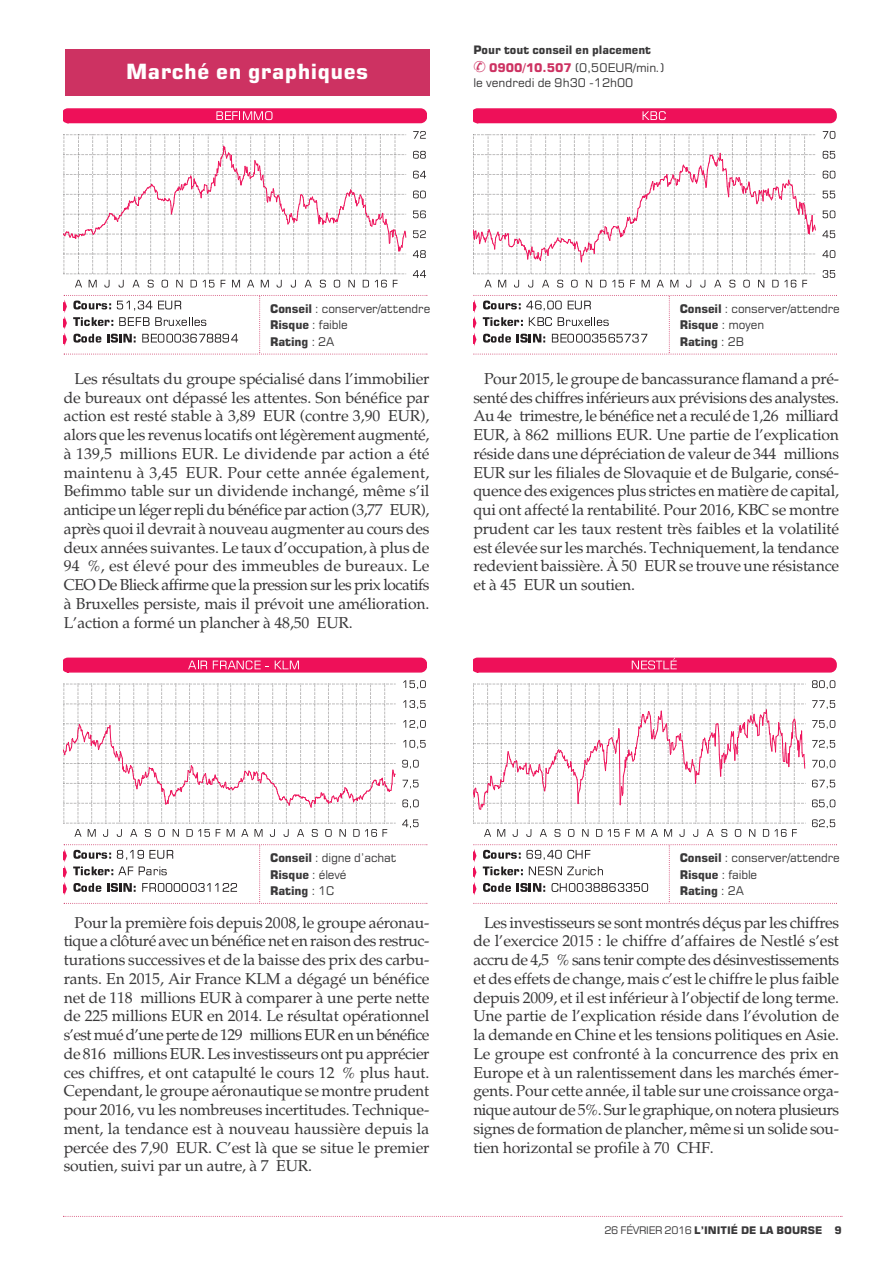
<style>
.page{position:relative;width:893px;height:1263px;background:#fff}
.page>*{position:absolute;margin:0;border:0;box-sizing:border-box;transform-origin:0 0}
.t1{font:700 21px "Square 721 BT";letter-spacing:.025em;color:#fff}
.t2{font:15.75px/18.8px "Palatino";letter-spacing:-.01em;color:#393839;text-align:justify}
.t3{font:12px/16.5px "Square 721 BT";letter-spacing:-.01em;color:#393839}
.t4{font:700 11.7px "Square 721 BT";color:#393839}
.t5{font:700 10.5px "Square 721 BT";color:#393839}
.s1{color:#cd3262}
.s2{font-weight:700;color:#cd3262}
.s3{font-weight:700}
.s4{font-weight:400}
</style>
<div class="page">
<svg style="left:63px;top:1216px;width:779px;height:1px"></svg>
<div style="left:65px;top:49px;width:364px;height:47px;background:#cd3262"></div>
<svg style="left:64px;top:108px;width:362px;height:15px;background:#ee1c61"></svg>
<svg style="left:413px;top:270px;width:13px;height:8px"></svg>
<svg style="left:413px;top:250px;width:13px;height:8px"></svg>
<svg style="left:413px;top:230px;width:13px;height:8px"></svg>
<svg style="left:413px;top:210px;width:13px;height:8px"></svg>
<svg style="left:413px;top:191px;width:13px;height:7px"></svg>
<svg style="left:413px;top:171px;width:13px;height:8px"></svg>
<svg style="left:413px;top:151px;width:13px;height:8px"></svg>
<svg style="left:413px;top:131px;width:13px;height:8px"></svg>
<svg style="left:64px;top:135px;width:342px;height:152px"></svg>
<svg style="left:64px;top:295px;width:363px;height:60px"></svg>
<svg style="left:473px;top:108px;width:363px;height:15px;background:#ee185e"></svg>
<svg style="left:823px;top:270px;width:12px;height:8px"></svg>
<svg style="left:822px;top:250px;width:13px;height:8px"></svg>
<svg style="left:822px;top:230px;width:13px;height:8px"></svg>
<svg style="left:823px;top:210px;width:12px;height:8px"></svg>
<svg style="left:823px;top:191px;width:12px;height:7px"></svg>
<svg style="left:823px;top:171px;width:12px;height:8px"></svg>
<svg style="left:823px;top:151px;width:12px;height:8px"></svg>
<svg style="left:823px;top:131px;width:12px;height:8px"></svg>
<svg style="left:473px;top:135px;width:343px;height:152px"></svg>
<svg style="left:473px;top:295px;width:364px;height:60px"></svg>
<svg style="left:64px;top:658px;width:362px;height:15px;background:#ef2265"></svg>
<svg style="left:402px;top:819px;width:17px;height:9px"></svg>
<svg style="left:402px;top:799px;width:17px;height:9px"></svg>
<svg style="left:403px;top:780px;width:16px;height:8px"></svg>
<svg style="left:402px;top:760px;width:17px;height:8px"></svg>
<svg style="left:403px;top:740px;width:23px;height:9px"></svg>
<svg style="left:403px;top:720px;width:23px;height:9px"></svg>
<svg style="left:403px;top:700px;width:23px;height:9px"></svg>
<svg style="left:403px;top:680px;width:23px;height:9px"></svg>
<svg style="left:64px;top:684px;width:332px;height:153px"></svg>
<svg style="left:64px;top:844px;width:363px;height:60px"></svg>
<svg style="left:473px;top:658px;width:363px;height:15px;background:#ee1c61"></svg>
<svg style="left:812px;top:819px;width:23px;height:9px"></svg>
<svg style="left:812px;top:799px;width:23px;height:9px"></svg>
<svg style="left:812px;top:780px;width:23px;height:8px"></svg>
<svg style="left:812px;top:760px;width:23px;height:8px"></svg>
<svg style="left:812px;top:740px;width:23px;height:9px"></svg>
<svg style="left:812px;top:720px;width:23px;height:9px"></svg>
<svg style="left:812px;top:700px;width:23px;height:9px"></svg>
<svg style="left:812px;top:680px;width:23px;height:9px"></svg>
<svg style="left:473px;top:684px;width:332px;height:153px"></svg>
<svg style="left:473px;top:844px;width:364px;height:60px"></svg>
<h1 class="t1" style="left:126px;top:64px;width:244px">Marché en graphiques</h1>
<p class="t4" style="left:473px;top:45px;width:179px">Pour tout conseil en placement</p>
<p class="t3" style="left:473px;top:62px;width:192px;line-height:15px"><span class="s1">✆</span> <span class="s2">0900/10.507</span> (0,50EUR/min.) le vendredi de 9h30 -12h00</p>
<p class="t3" style="left:270px;top:301px;width:162px"><span class="s3">Conseil</span> : conserver/attendre<br><span class="s3">Risque</span> : faible<br><span class="s3">Rating</span> : 2A</p>
<p class="t2" style="left:64px;top:369px;width:367px;text-indent:11px">Les résultats du groupe spécialisé dans l’immobilier de bureaux ont dépassé les attentes. Son bénéfice par action est resté stable à 3,89 EUR (contre 3,90 EUR), alors que les revenus locatifs ont légèrement augmenté, à 139,5 millions EUR. Le dividende par action a été maintenu à 3,45 EUR. Pour cette année également, Befimmo table sur un dividende inchangé, même s’il anticipe un léger repli du bénéfice par action (3,77 EUR), après quoi il devrait à nouveau augmenter au cours des deux années suivantes. Le taux d’occupation, à plus de 94 %, est élevé pour des immeubles de bureaux. Le CEO De Blieck affirme que la pression sur les prix locatifs à Bruxelles persiste, mais il prévoit une amélioration.<br>L’action a formé un plancher à 48,50 EUR.</p>
<p class="t3" style="left:680px;top:301px;width:162px"><span class="s3">Conseil</span> : conserver/attendre<br><span class="s3">Risque</span> : moyen<br><span class="s3">Rating</span> : 2B</p>
<p class="t2" style="left:473px;top:369px;width:367px;text-indent:11px">Pour 2015, le groupe de bancassurance flamand a pré&shy;senté des chiffres inférieurs aux prévisions des analystes.<br>Au 4e trimestre, le bénéfice net a reculé de 1,26 milliard EUR, à 862 millions EUR. Une partie de l’explication réside dans une dépréciation de valeur de 344 millions EUR sur les filiales de Slovaquie et de Bulgarie, consé&shy;quence des exigences plus strictes en matière de capital, qui ont affecté la rentabilité. Pour 2016, KBC se montre prudent car les taux restent très faibles et la volatilité est élevée sur les marchés. Techniquement, la tendance redevient baissière. À 50 EUR se trouve une résistance et à 45 EUR un soutien.</p>
<p class="t3" style="left:270px;top:851px;width:128px"><span class="s3">Conseil</span> : digne d’achat<br><span class="s3">Risque</span> : élevé<br><span class="s3">Rating</span> : 1C</p>
<p class="t2" style="left:64px;top:913px;width:367px;text-indent:11px">Pour la première fois depuis 2008, le groupe aéronau&shy;tique a clôturé avec un bénéfice net en raison des restruc&shy;turations successives et de la baisse des prix des carbu&shy;rants. En 2015, Air France KLM a dégagé un bénéfice net de 118 millions EUR à comparer à une perte nette de 225 millions EUR en 2014. Le résultat opérationnel s’est mué d’une perte de 129 millions EUR en un bénéfice de 816 millions EUR. Les investisseurs ont pu apprécier ces chiffres, et ont catapulté le cours 12 % plus haut.<br>Cependant, le groupe aéronautique se montre prudent pour 2016, vu les nombreuses incertitudes. Technique&shy;ment, la tendance est à nouveau haussière depuis la percée des 7,90 EUR. C’est là que se situe le premier soutien, suivi par un autre, à 7 EUR.</p>
<p class="t3" style="left:680px;top:851px;width:162px"><span class="s3">Conseil</span> : conserver/attendre<br><span class="s3">Risque</span> : faible<br><span class="s3">Rating</span> : 2A</p>
<p class="t2" style="left:473px;top:913px;width:367px;text-indent:11px">Les investisseurs se sont montrés déçus par les chiffres de l’exercice 2015 : le chiffre d’affaires de Nestlé s’est accru de 4,5 % sans tenir compte des désinvestissements et des effets de change, mais c’est le chiffre le plus faible depuis 2009, et il est inférieur à l’objectif de long terme.<br>Une partie de l’explication réside dans l’évolution de la demande en Chine et les tensions politiques en Asie.<br>Le groupe est confronté à la concurrence des prix en Europe et à un ralentissement dans les marchés émer&shy;gents. Pour cette année, il table sur une croissance orga&shy;nique autour de 5%. Sur le graphique, on notera plusieurs signes de formation de plancher, même si un solide sou&shy;tien horizontal se profile à 70 CHF.</p>
<p class="t5" style="left:604px;top:1227px;width:239px"><span class="s4">26 FÉVRIER 2016</span> L’INITIÉ DE LA BOURSE 9</p>
</div>
